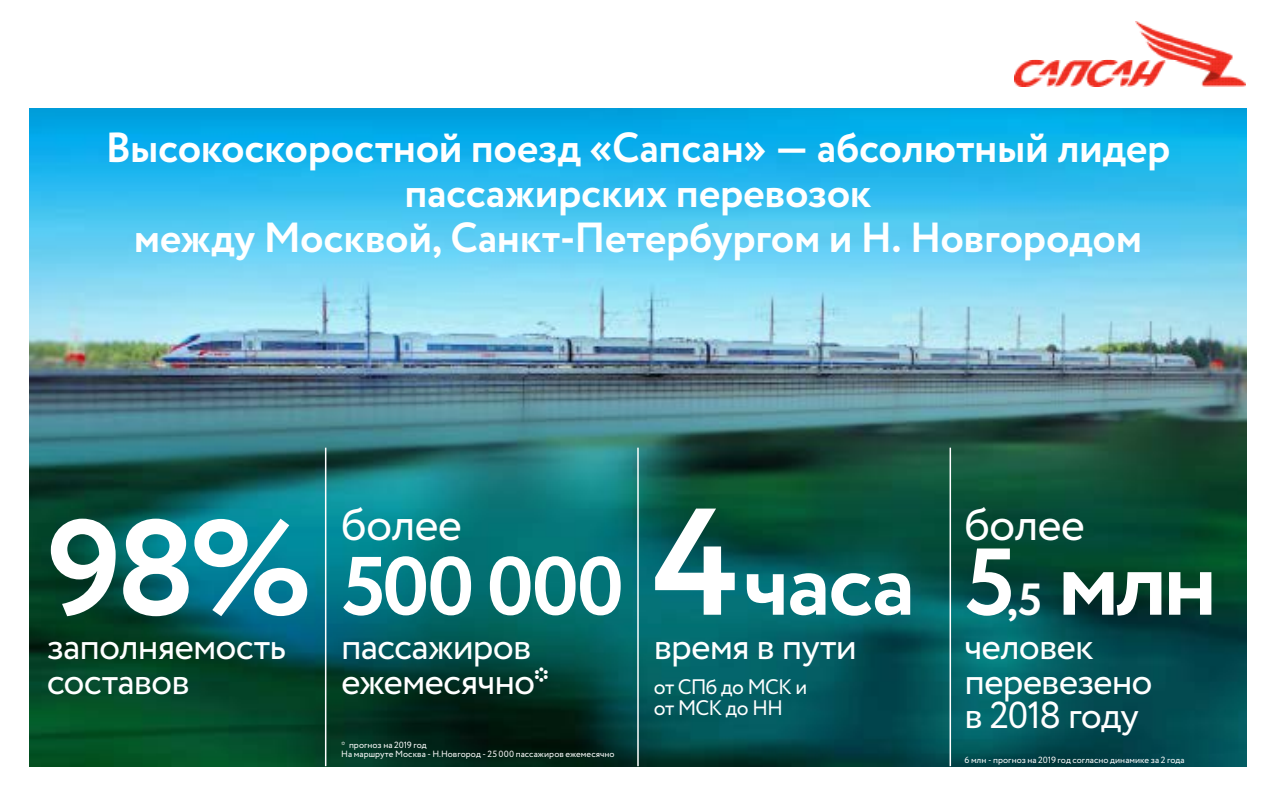
<style>
.page{position:relative;width:1276px;height:796px;background:#fff}
.page>*{position:absolute;margin:0;border:0;box-sizing:border-box;transform-origin:0 0}
.t1{font:700 135px "Circe";color:#fff}
.t2{font:700 94.5px "Circe";color:#fff;scale:1.05 1}
.t3{font:700 82.5px "Circe";letter-spacing:-.035em;color:#fff;scale:1.05 1}
.t4{font:46.5px "Circe";letter-spacing:-.02em;color:#fff}
.t5{font:700 42px/45px "Circe";letter-spacing:-.01em;color:#fff;text-align:center}
.t6{font:37.5px/34.5px "Circe";letter-spacing:-.025em;color:#fff}
.t7{font:21px/21px "Circe";letter-spacing:-.045em;color:#fff}
.t8{font:9px/9px "Circe";letter-spacing:.005em;color:#fff}
.s1{font-size:151.5px}
.s2{font-size:90px}
.s3{font-size:45px}
</style>
<div class="page">
<img style="left:1014px;top:21px;width:232px;height:65px">
<img style="left:30px;top:108px;width:1216px;height:657px">
<hr style="left:325px;top:447px;width:1px;height:318px;background:#fff">
<hr style="left:637px;top:447px;width:2px;height:318px;background:#fff">
<hr style="left:949px;top:447px;width:2px;height:318px;background:#fff">
<h3 class="t5" style="left:105px;top:127px;width:1066px">Высокоскоростной поезд «Сапсан» — абсолютный лидер пассажирских перевозок<br>между Москвой, Санкт-П етербургом и Н . Н овгородом</h3>
<h3 class="t4" style="left:341px;top:492px;width:122px">более</h3>
<h3 class="t3" style="left:341px;top:531px;width:548px">500 000 <span class="s1">4</span><span class="s2">часа</span></h3>
<h3 class="t6" style="left:653px;top:630px;width:205px">время в пути</h3>
<h3 class="t7" style="left:653px;top:676px;width:155px">от СПб до МСК и от МСК до НН</h3>
<h1 class="t1" style="left:47px;top:477px;width:267px">98%</h1>
<h3 class="t6" style="left:47px;top:630px;width:241px">заполняемость составов</h3>
<h3 class="t6" style="left:341px;top:630px;width:210px">пассажиров ежемесячно*</h3>
<p class="t8" style="left:341px;top:740px;width:275px">* прогноз на 2019 год<br>На маршруте Москва - Н.Новгород - 25 000 пассажиров ежемесячно</p>
<h3 class="t4" style="left:964px;top:492px;width:122px">более</h3>
<h2 class="t2" style="left:964px;top:518px;width:243px">5<span class="s3">,5</span> млн</h2>
<h3 class="t6" style="left:964px;top:630px;width:190px">человек перевезено в 2018 году</h3>
<p class="t8" style="left:964px;top:755px;width:222px">6 млн - прогноз на 2019 год согласно динамике за 2 года</p>
</div>
